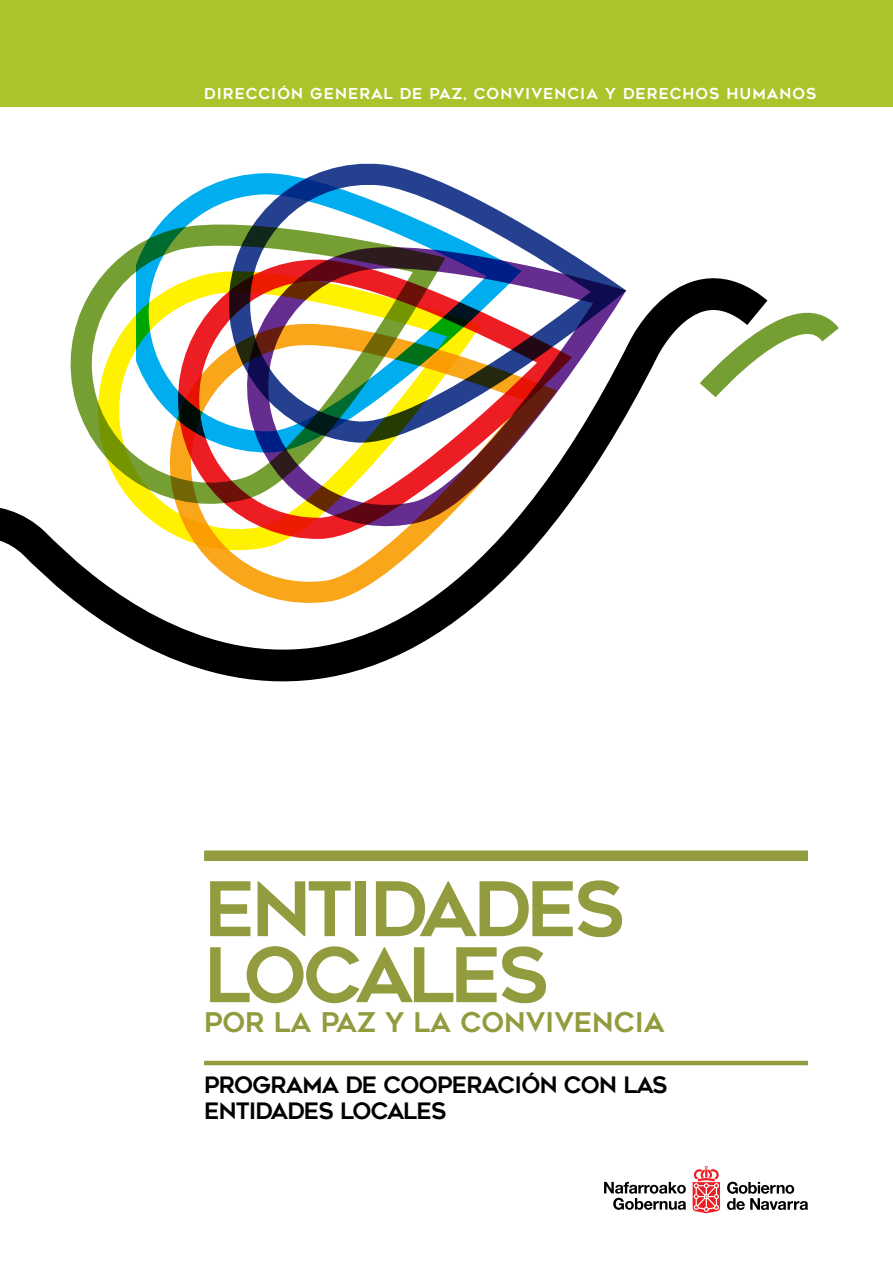
<style>
.page{position:relative;width:893px;height:1263px;background:#fff}
.page>*{position:absolute;margin:0;border:0;box-sizing:border-box;transform-origin:0 0}
.t1{font:75px/66px "Geometos";letter-spacing:-.05em;color:#929b3d}
.t2{font:27px "Geometos";color:#929b3d}
.t3{font:22.5px/25.5px "Geometos";letter-spacing:-.03em;color:#000}
.t4{font:15px "Geometos";letter-spacing:.07em;color:#fff}
</style>
<div class="page">
<svg style="left:339px;top:163px;width:233px;height:91px"></svg>
<svg style="left:194px;top:167px;width:331px;height:87px"></svg>
<svg style="left:137px;top:194px;width:313px;height:51px"></svg>
<svg style="left:123px;top:245px;width:362px;height:10px"></svg>
<svg style="left:0;top:255px;width:753px;height:427px"></svg>
<svg style="left:687px;top:290px;width:152px;height:121px"></svg>
<div style="left:0;top:0;width:893px;height:106px;background:#adc32b"></div>
<div style="left:204px;top:850px;width:604px;height:11px;background:#929b3d"></div>
<hr style="left:204px;top:1061px;width:604px;height:4px;background:#929b3d">
<svg style="left:727px;top:1182px;width:81px;height:28px"></svg>
<svg style="left:693px;top:1166px;width:27px;height:47px"></svg>
<svg style="left:604px;top:1182px;width:82px;height:28px"></svg>
<p class="t4" style="left:204px;top:85px;width:614px">DIRECCIÓN GENERAL DE PAZ, CONVIVENCIA Y DERECHOS HUMANOS</p>
<h1 class="t1" style="left:204px;top:876px;width:422px">ENTIDADES<br>LOCALES</h1>
<h2 class="t2" style="left:204px;top:1007px;width:462px">POR LA PAZ Y LA CONVIVENCIA</h2>
<h3 class="t3" style="left:204px;top:1073px;width:465px">PROGRAMA DE COOPERACIÓN CON LAS<br>ENTIDADES LOCALES</h3>
</div>
